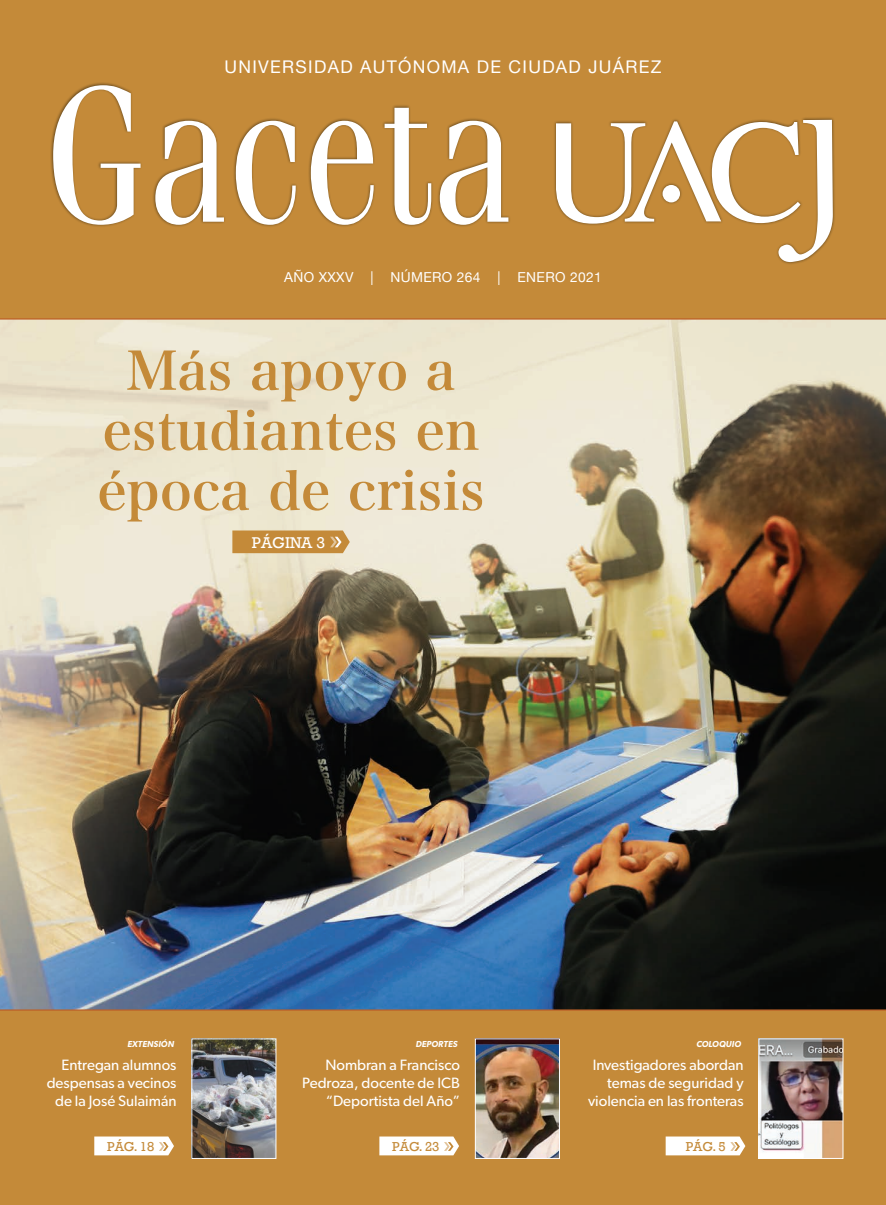
<style>
.page{position:relative;width:886px;height:1205px;background:#fff}
.page>*{position:absolute;margin:0;border:0;box-sizing:border-box;transform-origin:0 0}
.t1{font:52.5px "Hira Min Pro W6";color:#c48a39}
.t2{font:17.5px "Helvetica Neue";letter-spacing:.075em;color:#fff}
.t3{font:16px "Rockwell";color:#fff}
.t4{font:15px/18px "Gibson";color:#fff;text-align:right}
.t5{font:13.75px "Helvetica Neue";letter-spacing:.025em;color:#fff}
.t6{font:13.25px "Rockwell";color:#c48a39}
.t7{font:italic 600 8.75px "Gibson";letter-spacing:.01em;color:#fff}
</style>
<div class="page">
<img style="left:0;top:320px;width:886px;height:689px">
<div style="left:0;top:1010px;width:886px;height:195px;background:#c48a39"></div>
<div style="left:0;top:0;width:886px;height:319px;background:#c48a39"></div>
<hr style="left:0;top:318px;width:886px;height:2px;background:#bd6128">
<hr style="left:0;top:1009px;width:886px;height:1px;background:#bd6128">
<svg style="left:556px;top:120px;width:277px;height:142px"></svg>
<svg style="left:53px;top:85px;width:455px;height:140px"></svg>
<svg style="left:379px;top:1136px;width:80px;height:19px;background:#f9f5ee"></svg>
<img style="left:477px;top:1040px;width:81px;height:117px">
<div style="left:475px;top:1038px;width:85px;height:121px;border:1px solid #fff"></div>
<img style="left:193px;top:1040px;width:81px;height:117px">
<div style="left:191px;top:1038px;width:85px;height:121px;border:1px solid #fff"></div>
<svg style="left:666px;top:1136px;width:79px;height:19px;background:#faf5ef"></svg>
<img style="left:760px;top:1040px;width:81px;height:117px">
<div style="left:758px;top:1038px;width:85px;height:121px;border:1px solid #fff"></div>
<svg style="left:94px;top:1136px;width:80px;height:19px;background:#f9f5ee"></svg>
<svg style="left:232px;top:530px;width:118px;height:23px;background:#c79144"></svg>
<p class="t2" style="left:225px;top:54px;width:438px">UNIVERSIDAD AUTÓNOMA DE CIUDAD JUÁREZ</p>
<p class="t5" style="left:284px;top:267px;width:319px">AÑO XXXV | NÚMERO 264 | ENERO 2021</p>
<p class="t1" style="left:126px;top:325px;width:331px">Más apoyo a</p>
<p class="t1" style="left:102px;top:385px;width:379px">estudiantes en</p>
<p class="t1" style="left:97px;top:445px;width:389px">época de crisis</p>
<p class="t3" style="left:252px;top:533px;width:75px">PÁGINA 3</p>
<p class="t7" style="left:127px;top:1038px;width:48px">EXTENSIÓN</p>
<p class="t7" style="left:696px;top:1038px;width:46px">COLOQUIO</p>
<p class="t4" style="left:588px;top:1055px;width:157px">Investigadores abordan temas de seguridad y violencia en las fronteras</p>
<p class="t6" style="left:107px;top:1139px;width:49px">PÁG. 18</p>
<p class="t6" style="left:686px;top:1139px;width:42px">PÁG. 5</p>
<p class="t7" style="left:416px;top:1038px;width:43px">DEPORTES</p>
<p class="t4" style="left:302px;top:1055px;width:159px">Nombran a Francisco<br>Pedroza, docente de ICB “Deportista del Año”</p>
<p class="t6" style="left:392px;top:1139px;width:49px">PÁG. 23</p>
<p class="t4" style="left:47px;top:1055px;width:131px">Entregan alumnos despensas a vecinos de la José Sulaimán</p>
</div>
